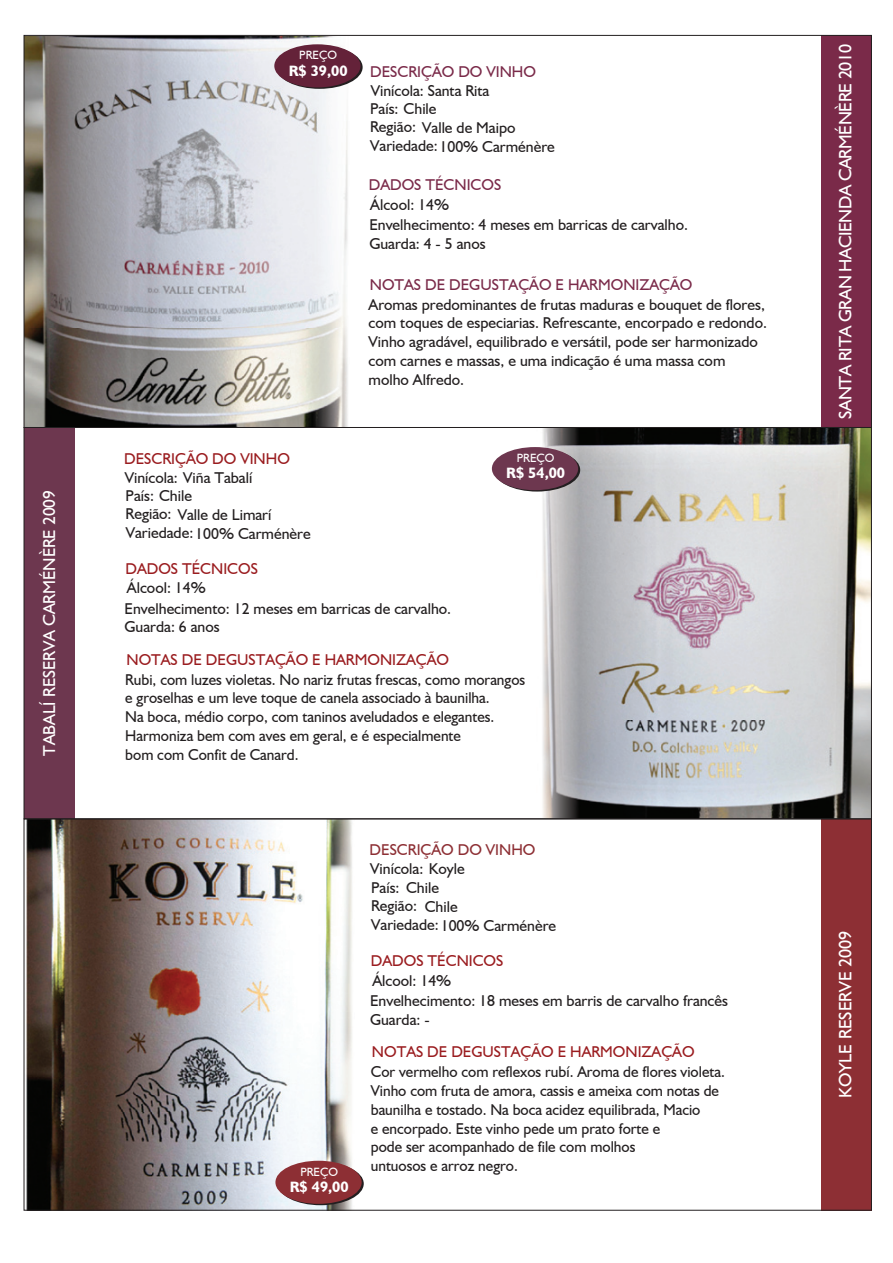
<style>
.page{position:relative;width:893px;height:1263px;background:#fff}
.page>*{position:absolute;margin:0;border:0;box-sizing:border-box;transform-origin:0 0}
.t1{font:18px "Humanist 521 BT";letter-spacing:-.025em;color:#fff}
.t2{font:18px "Humanist 521 BT";letter-spacing:-.005em;color:#fff}
.t3{font:17.25px "Humanist 521 BT";letter-spacing:-.005em;color:#fff}
.t4{font:15.75px/18.8px "Humanist 521 BT";color:#231f20}
.t5{font:15.75px "Humanist 521 BT";color:#7a2a49}
.t6{font:15.75px "Humanist 521 BT";color:#9a1c1f}
.t7{font:15.75px "Humanist 521 BT";color:#8d2f34}
.t8{font:15.6px "Humanist 521 BT";color:#9a1c1f}
.t9{font:15.6px "Humanist 521 BT";color:#7a2a49}
.t10{font:700 15px "Humanist 521 BT";color:#fff}
.t11{font:12px "Humanist 521 BT";color:#fff}
</style>
<div class="page">
<img style="left:26px;top:821px;width:338px;height:387px">
<img style="left:523px;top:429px;width:347px;height:388px">
<img style="left:26px;top:37px;width:336px;height:389px">
<div style="left:821px;top:35px;width:50px;height:392px;background:#7a2a49"></div>
<div style="left:24px;top:427px;width:50px;height:392px;background:#6d374f"></div>
<div style="left:821px;top:819px;width:50px;height:391px;background:#8d2f34"></div>
<svg style="left:277px;top:1162px;width:87px;height:43px"></svg>
<div style="left:275px;top:1161px;width:87px;height:43px;background:#8d2f34;border-radius:50%"></div>
<svg style="left:494px;top:448px;width:86px;height:44px"></svg>
<div style="left:492px;top:447px;width:86px;height:43px;background:#6d374f;border-radius:50%"></div>
<svg style="left:276px;top:46px;width:87px;height:43px"></svg>
<div style="left:274px;top:44px;width:87px;height:43px;background:#642239;border-radius:50%"></div>
<p class="t3" style="left:39px;top:756px;width:267px;rotate:-90deg">TABALÍ RESERVA CARMÉNÈRE 2009</p>
<p class="t11" style="left:299px;top:48px;width:39px">PREÇO</p>
<p class="t10" style="left:289px;top:61px;width:60px">R$ 39,00</p>
<p class="t5" style="left:370px;top:62px;width:167px">DESCRIÇÃO DO VINHO</p>
<p class="t4" style="left:370px;top:81px;width:186px">Vinícola: Santa Rita<br>País: Chile<br>Região: Valle de Maipo<br>Variedade:100% Carménère</p>
<p class="t9" style="left:369px;top:175px;width:134px">DADOS TÉCNICOS</p>
<p class="t4" style="left:370px;top:195px;width:80px">Álcool: 14%</p>
<p class="t4" style="left:369px;top:215px;width:320px">Envelhecimento: 4 meses em barricas de carvalho.<br>Guarda: 4 - 5 anos</p>
<p class="t9" style="left:370px;top:275px;width:324px">NOTAS DE DEGUSTAÇÃO E HARMONIZAÇÃO</p>
<p class="t4" style="left:369px;top:295px;width:400px">Aromas predominantes de frutas maduras e bouquet de flores, com toques de especiarias. Refrescante, encorpado e redondo.<br>Vinho agradável, equilibrado e versátil, pode ser harmonizado com carnes e massas, e uma indicação é uma massa com molho Alfredo.</p>
<p class="t6" style="left:124px;top:449px;width:167px">DESCRIÇÃO DO VINHO</p>
<p class="t4" style="left:125px;top:468px;width:187px">Vinícola: Viña Tabalí<br>País: Chile<br>Região: Valle de Limarí<br>Variedade: 100% Carménère</p>
<p class="t8" style="left:125px;top:559px;width:134px">DADOS TÉCNICOS</p>
<p class="t4" style="left:127px;top:578px;width:80px">Álcool: 14%</p>
<p class="t11" style="left:517px;top:450px;width:39px">PREÇO</p>
<p class="t10" style="left:506px;top:464px;width:60px">R$ 54,00</p>
<p class="t4" style="left:125px;top:599px;width:328px">Envelhecimento: 12 meses em barricas de carvalho.<br>Guarda: 6 anos</p>
<p class="t8" style="left:126px;top:650px;width:324px">NOTAS DE DEGUSTAÇÃO E HARMONIZAÇÃO</p>
<p class="t4" style="left:125px;top:669px;width:401px">Rubi, com luzes violetas. No nariz frutas frescas, como morangos e groselhas e um leve toque de canela associado à baunilha.<br>Na boca, médio corpo, com taninos aveludados e elegantes.<br>Harmoniza bem com aves em geral, e é especialmente<br>bom com Confit de Canard.</p>
<p class="t7" style="left:370px;top:840px;width:167px">DESCRIÇÃO DO VINHO</p>
<p class="t4" style="left:370px;top:859px;width:96px;line-height:18.3px">Vinícola: Koyle<br>País: Chile<br>Região: Chile</p>
<p class="t4" style="left:371px;top:916px;width:186px">Variedade: 100% Carménère</p>
<p class="t8" style="left:371px;top:951px;width:134px">DADOS TÉCNICOS</p>
<p class="t4" style="left:372px;top:971px;width:80px">Álcool: 14%</p>
<p class="t4" style="left:370px;top:991px;width:360px">Envelhecimento: 18 meses em barris de carvalho francês<br>Guarda: -</p>
<p class="t11" style="left:300px;top:1164px;width:39px">PREÇO</p>
<p class="t10" style="left:290px;top:1177px;width:60px">R$ 49,00</p>
<p class="t8" style="left:372px;top:1042px;width:324px">NOTAS DE DEGUSTAÇÃO E HARMONIZAÇÃO</p>
<p class="t4" style="left:371px;top:1062px;width:356px">Cor vermelho com reflexos rubí. Aroma de flores violeta.<br>Vinho com fruta de amora, cassis e ameixa com notas de baunilha e tostado. Na boca acidez equilibrada, Macio<br>e encorpado. Este vinho pede um prato forte e<br>pode ser acompanhado de file com molhos<br>untuosos e arroz negro.</p>
<p class="t1" style="left:834px;top:419px;width:376px;rotate:-90deg">SANTA RITA GRAN HACIENDA CARMÉNÈRE 2010</p>
<p class="t2" style="left:834px;top:1098px;width:169px;rotate:-90deg">KOYLE RESERVE 2009</p>
</div>
